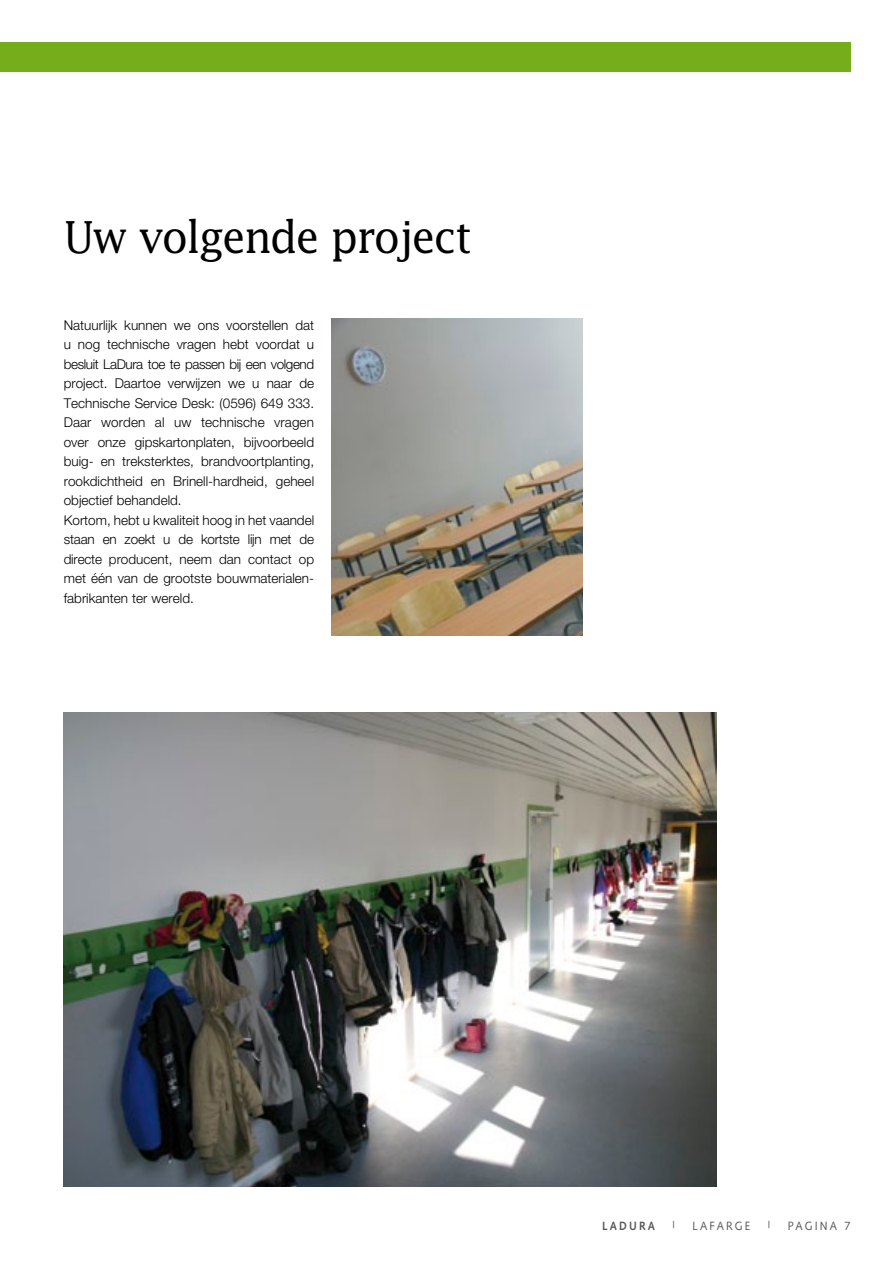
<style>
.page{position:relative;width:893px;height:1263px;background:#fff}
.page>*{position:absolute;margin:0;border:0;box-sizing:border-box;transform-origin:0 0}
.t1{font:44.1px "Lucida";letter-spacing:-.045em;color:#000;scale:.95 1}
.t2{font:300 13.5px/19.5px "Helvetica Neue";color:#000}
.t3{font:12px "Syntax";letter-spacing:.2em;color:#57575a;scale:.9 1}
.t4{font:700 12px "Syntax";letter-spacing:.2em;color:#57575a;scale:.9 1}
.t5{font:9.6px "Syntax";color:#57575a;scale:1.12 1}
</style>
<div class="page">
<div style="left:0;top:43px;width:850px;height:29px;background:#76ad1b"></div>
<img style="left:64px;top:712px;width:652px;height:474px">
<img style="left:332px;top:319px;width:251px;height:317px">
<h1 class="t1" style="left:64px;top:210px;width:431px">Uw volgende project</h1>
<p class="t2" style="left:64px;top:315px;width:252px">Natuurlijk kunnen we ons voorstellen dat u nog technische vragen hebt voordat u besluit LaDura toe te passen bij een volgend project. Daartoe verwijzen we u naar de Technische Service Desk: (0596) 649 333.<br>Daar worden al uw technische vragen over onze gipskartonplaten, bijvoorbeeld buig- en treksterktes, brandvoortplanting, rookdichtheid en Brinell-hardheid, geheel objectief behandeld.<br>Kortom, hebt u kwaliteit hoog in het vaandel staan en zoekt u de kortste lijn met de directe producent, neem dan contact op met één van de grootste bouwmaterialen&shy;fabrikanten ter wereld.</p>
<p class="t4" style="left:602px;top:1218px;width:60px">LADURA</p>
<p class="t5" style="left:673px;top:1219px;width:4px">|</p>
<p class="t3" style="left:693px;top:1218px;width:65px">LAFARGE</p>
<p class="t5" style="left:768px;top:1219px;width:4px">|</p>
<p class="t3" style="left:788px;top:1218px;width:71px">PAGINA 7</p>
</div>
